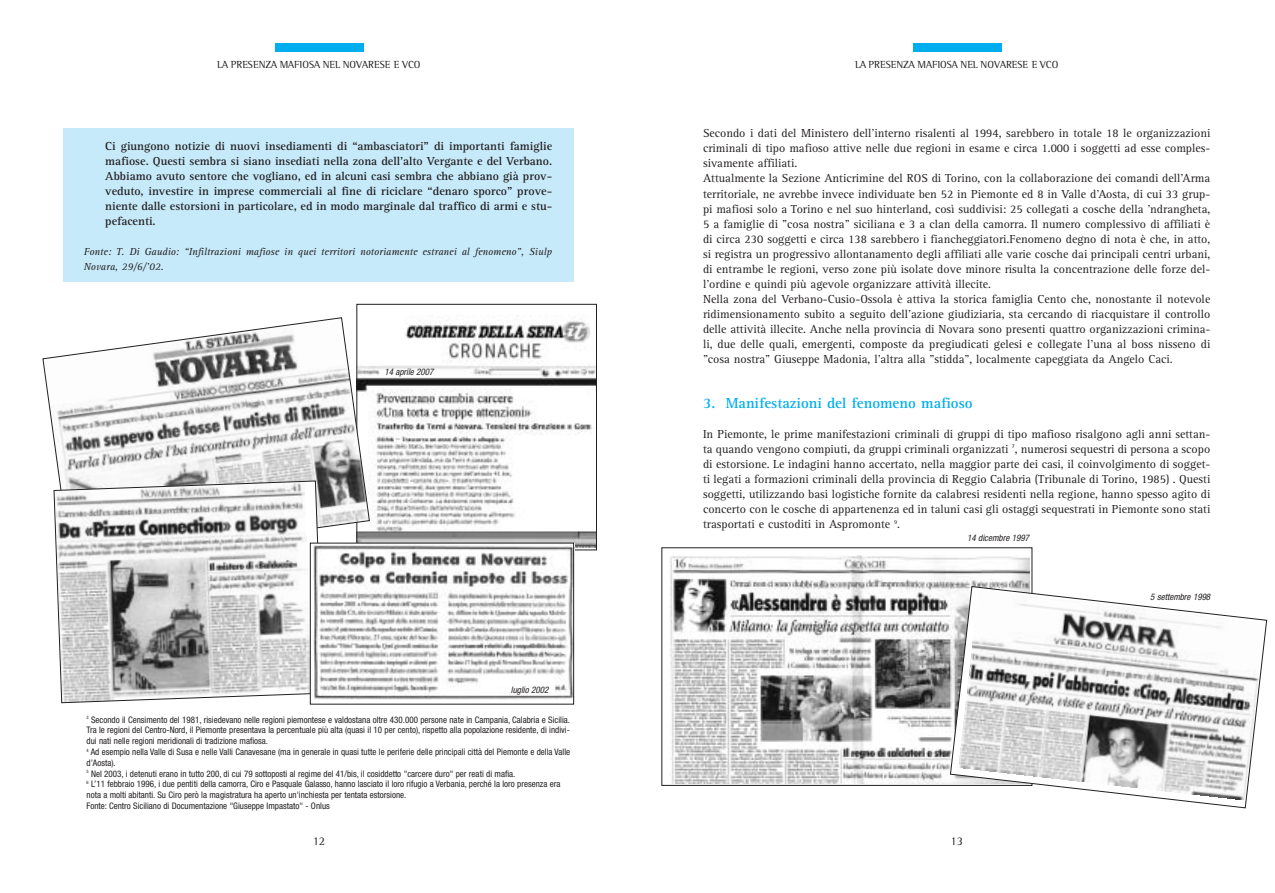
<style>
.page{position:relative;width:1275px;height:893px;background:#fff}
.page>*{position:absolute;margin:0;border:0;box-sizing:border-box;transform-origin:0 0}
.t1{font:700 15px "Rotis Serif";color:#00aeef}
.t2{font:12px/15px "Rotis Serif";color:#231f20}
.t3{font:700 12px/15px "Rotis Serif";color:#231f20;text-align:justify}
.t4{font:12px "Rotis Semi Serif";color:#231f20}
.t5{font:italic 10.5px/15px "Rotis Serif";color:#231f20}
.t6{font:10.5px "Rotis Semi Serif";color:#231f20}
.t7{font:condensed 9px/10.8px "Helvetica Neue";color:#231f20}
.t8{font:italic condensed 9px "Helvetica Neue";color:#231f20}
</style>
<div class="page">
<div style="left:913px;top:43px;width:88px;height:8px;background:#00aeef"></div>
<div style="left:64px;top:128px;width:510px;height:153px;background:#c6eafa"></div>
<div style="left:275px;top:43px;width:88px;height:8px;background:#00aeef"></div>
<img style="left:370px;top:315px;width:225px;height:232px">
<svg style="left:42px;top:317px;width:328px;height:225px"></svg>
<svg style="left:53px;top:480px;width:271px;height:223px"></svg>
<img style="left:313px;top:543px;width:262px;height:158px">
<div style="left:310px;top:542px;width:264px;height:162px;border:1px solid #231f20"></div>
<img style="left:670px;top:555px;width:360px;height:228px">
<svg style="left:950px;top:585px;width:317px;height:223px"></svg>
<p class="t6" style="left:217px;top:61px;width:205px">LA PRESENZA MAFIOSA NEL NOVARESE E VCO</p>
<p class="t3" style="left:105px;top:139px;width:449px">Ci giungono notizie di nuovi insediamenti di “ambasciatori” di importanti famiglie mafiose. Questi sembra si siano insediati nella zona dell’alto Vergante e del Verbano.<br>Abbiamo avuto sentore che vogliano, ed in alcuni casi sembra che abbiano già prov&shy;veduto, investire in imprese commerciali al fine di riciclare “denaro sporco” prove&shy;niente dalle estorsioni in particolare, ed in modo marginale dal traffico di armi e stu&shy;pefacenti.</p>
<p class="t5" style="left:84px;top:245px;width:470px">Fonte: T. Di Gaudio: “Infiltrazioni mafiose in quei territori notoriamente estranei al fenomeno”, Siulp<br>Novara, 29/6/’02.</p>
<p class="t8" style="left:384px;top:368px;width:51px">14 aprile 2007</p>
<p class="t8" style="left:511px;top:686px;width:39px">luglio 2002</p>
<p class="t7" style="left:87px;top:714px;width:485px"><sup>3</sup> Secondo il Censimento del 1981, risiedevano nelle regioni piemontese e valdostana oltre 430.000 persone nate in Campania, Calabria e Sicilia.<br>Tra le regioni del Centro-Nord, il Piemonte presentava la percentuale più alta (quasi il 10 per cento), rispetto alla popolazione residente, di indivi&shy;dui nati nelle regioni meridionali di tradizione mafiosa.<br><sup>4</sup> Ad esempio nella Valle di Susa e nelle Valli Canavesane (ma in generale in quasi tutte le periferie delle principali città del Piemonte e della Valle d’Aosta).<br><sup>5</sup> Nel 2003, i detenuti erano in tutto 200, di cui 79 sottoposti al regime del 41/bis, il cosiddetto "carcere duro" per reati di mafia.<br><sup>6</sup> L’11 febbraio 1996, i due pentiti della camorra, Ciro e Pasquale Galasso, hanno lasciato il loro rifugio a Verbania, perché la loro presenza era nota a molti abitanti. Su Ciro però la magistratura ha aperto un'inchiesta per tentata estorsione.<br>Fonte: Centro Siciliano di Documentazione "Giuseppe Impastato" - Onlus</p>
<p class="t4" style="left:313px;top:836px;width:14px">12</p>
<p class="t6" style="left:855px;top:61px;width:205px">LA PRESENZA MAFIOSA NEL NOVARESE E VCO</p>
<p class="t2" style="left:703px;top:127px;width:509px">Secondo i dati del Ministero dell’interno risalenti al 1994, sarebbero in totale 18 le organizzazioni criminali di tipo mafioso attive nelle due regioni in esame e circa 1.000 i soggetti ad esse comples&shy;sivamente affiliati.<br>Attualmente la Sezione Anticrimine del ROS di Torino, con la collaborazione dei comandi dell’Arma territoriale, ne avrebbe invece individuate ben 52 in Piemonte ed 8 in Valle d’Aosta, di cui 33 grup&shy;pi mafiosi solo a Torino e nel suo hinterland, così suddivisi: 25 collegati a cosche della ’ndrangheta, 5 a famiglie di "cosa nostra" siciliana e 3 a clan della camorra. Il numero complessivo di affiliati è di circa 230 soggetti e circa 138 sarebbero i fiancheggiatori.Fenomeno degno di nota è che, in atto, si registra un progressivo allontanamento degli affiliati alle varie cosche dai principali centri urbani, di entrambe le regioni, verso zone più isolate dove minore risulta la concentrazione delle forze del&shy;l’ordine e quindi più agevole organizzare attività illecite.<br>Nella zona del Verbano-Cusio-Ossola è attiva la storica famiglia Cento che, nonostante il notevole ridimensionamento subito a seguito dell’azione giudiziaria, sta cercando di riacquistare il controllo delle attività illecite. Anche nella provincia di Novara sono presenti quattro organizzazioni crimina&shy;li, due delle quali, emergenti, composte da pregiudicati gelesi e collegate l’una al boss nisseno di "cosa nostra" Giuseppe Madonia, l’altra alla "stidda", localmente capeggiata da Angelo Caci.</p>
<p class="t1" style="left:703px;top:397px;width:271px">3. Manifestazioni del fenomeno mafioso</p>
<p class="t2" style="left:703px;top:427px;width:509px;text-align:justify">In Piemonte, le prime manifestazioni criminali di gruppi di tipo mafioso risalgono agli anni settan&shy;ta quando vengono compiuti, da gruppi criminali organizzati <sup>7</sup>, numerosi sequestri di persona a scopo di estorsione. Le indagini hanno accertato, nella maggior parte dei casi, il coinvolgimento di sogget&shy;ti legati a formazioni criminali della provincia di Reggio Calabria (Tribunale di Torino, 1985) . Questi soggetti, utilizzando basi logistiche fornite da calabresi residenti nella regione, hanno spesso agito di concerto con le cosche di appartenenza ed in taluni casi gli ostaggi sequestrati in Piemonte sono stati trasportati e custoditi in Aspromonte <sup>9</sup>.</p>
<p class="t8" style="left:967px;top:535px;width:63px">14 dicembre 1997</p>
<p class="t4" style="left:950px;top:836px;width:14px">13</p>
<p class="t8" style="left:1150px;top:594px;width:61px">5 settembre 1998</p>
</div>
